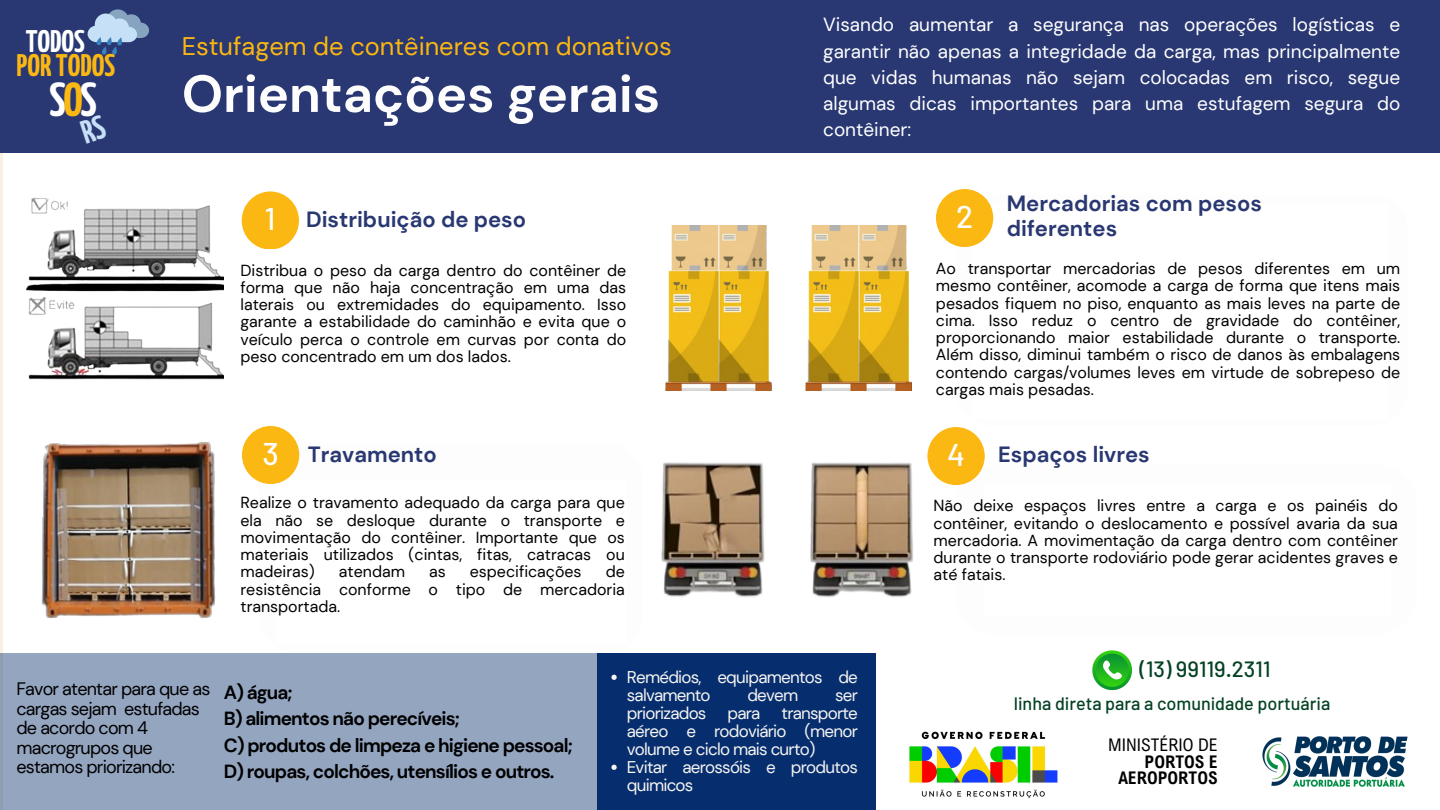
<style>
.page{position:relative;width:1440px;height:810px;background:#fff}
.page>*{position:absolute;margin:0;border:0;box-sizing:border-box;transform-origin:0 0}
.t1{font:700 52.2px "DM Sans";color:#fdfdfd}
.t2{font:700 47.5px "Yanone Kaffeesatz";color:#fff}
.t3{font:500 31.4px "Barlow";color:#fdfdfd}
.t4{font:700 31.2px "Yanone Kaffeesatz";color:#fbb712}
.t5{font:700 31.2px "Yanone Kaffeesatz";color:#fff}
.t6{font:25.4px "DM Sans";color:#fbb712}
.t7{font:500 22.1px "Barlow";color:#054224}
.t8{font:700 22px "DM Sans";color:#293872}
.t9{font:19px/26.2px "DM Sans";color:#fff;text-align:justify}
.t10{font:700 19px "DM Sans";letter-spacing:-.045em;color:#000}
.t11{font:18px/19.5px "DM Sans";letter-spacing:-.045em;color:#000}
.t12{font:500 18px "Barlow";color:#054224}
.t13{font:700 17.4px/16.6px "Arial Nova Cond";color:#000;text-align:right}
.t14{font:17px/18px "DM Sans";letter-spacing:-.045em;color:#f6f4f2}
.t15{font:16px/17.2px "DM Sans";color:#000;text-align:justify}
.s1{color:#fbb712}
.s2{font-weight:400}
</style>
<div class="page">
<div style="left:598px;top:654px;width:278px;height:156px;background:#00296b"></div>
<div style="left:0;top:0;width:1440px;height:153px;background:#293872"></div>
<svg style="left:88px;top:9px;width:61px;height:46px"></svg>
<img style="left:26px;top:197px;width:198px;height:183px">
<img style="left:666px;top:226px;width:246px;height:165px">
<img style="left:41px;top:442px;width:174px;height:176px">
<img style="left:661px;top:462px;width:252px;height:135px">
<svg style="left:1092px;top:650px;width:40px;height:40px"></svg>
<img style="left:1262px;top:736px;width:146px;height:51px">
<img style="left:909px;top:731px;width:149px;height:68px">
<div style="left:0;top:654px;width:598px;height:156px;background:#94a5c0"></div>
<svg style="left:611px;top:675px;width:6px;height:5px"></svg>
<svg style="left:611px;top:765px;width:6px;height:5px"></svg>
<div style="left:242px;top:191px;width:57px;height:58px;background:#fbb712;border-radius:50%"></div>
<div style="left:242px;top:426px;width:57px;height:58px;background:#fbb712;border-radius:50%"></div>
<div style="left:936px;top:189px;width:57px;height:58px;background:#fbb712;border-radius:50%"></div>
<div style="left:927px;top:427px;width:58px;height:58px;background:#fbb712;border-radius:50%"></div>
<p class="t5" style="left:26px;top:30px;width:61px">TODOS</p>
<p class="t4" style="left:17px;top:53px;width:100px">PORTODOS</p>
<p class="t2" style="left:50px;top:82px;width:49px">S<span class="s1">O</span>S</p>
<p class="t6" style="left:182px;top:30px;width:492px">Estufagem de contêineres com donativos</p>
<h5 class="t1" style="left:182px;top:60px;width:480px">Orientações gerais</h5>
<p class="t3" style="left:265px;top:199px;width:12px">1</p>
<h3 class="t8" style="left:306px;top:205px;width:222px">Distribuição de peso</h3>
<p class="t15" style="left:240px;top:262px;width:387px">Distribua o peso da carga dentro do contêiner de forma que não haja concentração em uma das laterais ou extremidades do equipamento. Isso garante a estabilidade do caminhão e evita que o veículo perca o controle em curvas por conta do peso concentrado em um dos lados.</p>
<h6 class="t3" style="left:262px;top:434px;width:18px">3</h6>
<p class="t8" style="left:308px;top:441px;width:130px">Travamento</p>
<p class="t15" style="left:240px;top:494px;width:386px">Realize o travamento adequado da carga para que ela não se desloque durante o transporte e movimentação do contêiner. Importante que os materiais utilizados (cintas, fitas, catracas ou madeiras)</p>
<p class="t15" style="left:240px;top:563px;width:386px;text-indent:365px">de resistência conforme o tipo de mercadoria transportada.</p>
<p class="t15" style="left:339px;top:563px;width:68px">atendam</p>
<p class="t15" style="left:429px;top:563px;width:18px">as</p>
<p class="t15" style="left:470px;top:563px;width:113px">especificações</p>
<h5 class="t9" style="left:823px;top:12px;width:579px">Visando aumentar a segurança nas operações logísticas e garantir não apenas a integridade da carga, mas principalmente que vidas humanas não sejam colocadas em risco, segue algumas dicas importantes para uma estufagem segura do contêiner:</h5>
<p class="t3" style="left:956px;top:197px;width:19px">2</p>
<p class="t8" style="left:1007px;top:189px;width:257px">Mercadorias com pesos</p>
<p class="t8" style="left:1007px;top:214px;width:112px">diferentes</p>
<p class="t15" style="left:936px;top:260px;width:466px">Ao transportar mercadorias de pesos diferentes em um mesmo contêiner, acomode a carga de forma que itens mais pesados fiquem no piso, enquanto as mais leves na parte de cima. Isso reduz o centro de gravidade do contêiner, proporcionando maior estabilidade durante o transporte.<br>Além disso, diminui também o risco de danos às embalagens contendo cargas/volumes leves em virtude de sobrepeso de cargas mais pesadas.</p>
<p class="t3" style="left:947px;top:435px;width:19px">4</p>
<p class="t8" style="left:998px;top:441px;width:153px">Espaços livres</p>
<p class="t15" style="left:934px;top:497px;width:466px">Não deixe espaços livres entre a carga e os painéis do contêiner, evitando o deslocamento e possível avaria da sua mercadoria. A movimentação da carga dentro com contêiner durante o transporte rodoviário pode gerar acidentes graves e até fatais.</p>
<p class="t11" style="left:17px;top:679px;width:195px">Favor atentar para que as cargas sejam estufadas de acordo com 4 macrogrupos que estamos priorizando:</p>
<p class="t10" style="left:224px;top:680px;width:70px">A) água;</p>
<p class="t10" style="left:224px;top:707px;width:238px">B) alimentos não perecíveis;</p>
<p class="t10" style="left:224px;top:733px;width:350px">C) produtos de limpeza e higiene pessoal;</p>
<p class="t10" style="left:224px;top:759px;width:332px">D) roupas, colchões, utensílios e outros.</p>
<p class="t14" style="left:627px;top:668px;width:233px">Remédios, equipamentos de salvamento</p>
<p class="t14" style="left:747px;top:686px;width:53px">devem</p>
<p class="t14" style="left:627px;top:686px;width:233px;text-align:justify;text-indent:208px">ser priorizados para transporte aéreo e rodoviário (menor volume e ciclo mais curto)</p>
<h5 class="t14" style="left:627px;top:758px;width:233px">Evitar aerossóis e produtos quimicos</h5>
<p class="t7" style="left:1140px;top:655px;width:132px">(13) 99119.2311</p>
<h5 class="t12" style="left:1014px;top:692px;width:318px">linha direta para a comunidade portuária</h5>
<p class="t13" style="left:1108px;top:736px;width:111px"><span class="s2">MINISTÉRIO DE<br></span>PORTOS E<br>AEROPORTOS</p>
</div>
